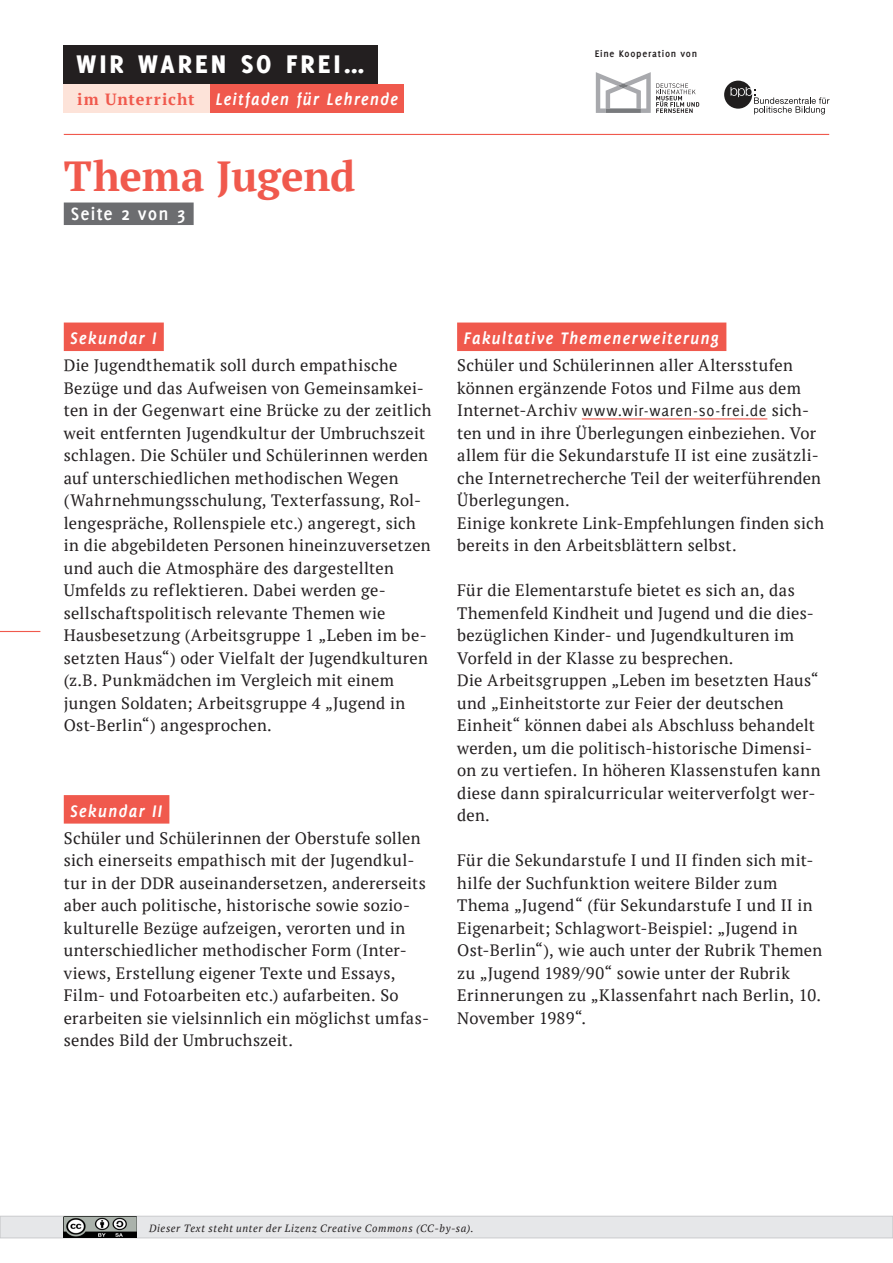
<style>
.page{position:relative;width:893px;height:1263px;background:#fff}
.page>*{position:absolute;margin:0;border:0;box-sizing:border-box;transform-origin:0 0}
.L__Thema{font:700 42px "PT Serif";letter-spacing:-.005em;color:#f0594d}
.t1{font:800 27.9px "Delicious";letter-spacing:.115em;color:#fff}
.L__Seitenangabe{font:700 19.5px "Delicious";letter-spacing:.055em;color:#fff}
.L__Schulstufe{font:italic 700 18.3px "Delicious";letter-spacing:.05em;color:#fff}
.L__Fließtext{font:16.5px/22.5px "PT Serif";letter-spacing:.015em;color:#231f20}
.S__Zusatzaufgabe_Fli{font:italic 12px "PT Serif";letter-spacing:.03em;color:#231f20}
.S__Zusatzaufgabe_Fli-2{font:italic 10.5px "PT Serif";letter-spacing:.055em;color:#231f20}
.t2{font:700 10.5px "Delicious";letter-spacing:.07em;color:#231f20}
.s1{font-family:"PT Serif";font-style:normal;font-size:16.2px;color:#f0594d}
.s2{font-family:"Delicious"}
</style>
<div class="page">
<hr style="left:0;top:631px;width:40px;height:1px;background:#f0594d">
<div style="left:64px;top:323px;width:100px;height:28px;background:#f0594d"></div>
<div style="left:64px;top:795px;width:105px;height:29px;background:#f0594d"></div>
<div style="left:457px;top:323px;width:269px;height:28px;background:#f0594d"></div>
<hr style="left:582px;top:418px;width:185px;height:1px;background:#f0594d">
<div style="left:64px;top:203px;width:130px;height:22px;background:#6c6d70"></div>
<div style="left:0;top:1216px;width:893px;height:22px;background:#e6e7e9"></div>
<div style="left:0;top:1216px;width:893px;height:22px;border:1px solid #cbccce"></div>
<img style="left:64px;top:1216px;width:73px;height:22px">
<hr style="left:64px;top:134px;width:765px;height:1px;background:#f0594d">
<svg style="left:596px;top:72px;width:103px;height:41px"></svg>
<svg style="left:724px;top:81px;width:105px;height:34px"></svg>
<div style="left:64px;top:45px;width:314px;height:39px;background:#231f20"></div>
<div style="left:210px;top:84px;width:194px;height:28px;background:#f0594d"></div>
<div style="left:64px;top:84px;width:146px;height:28px;background:#fde3d9"></div>
<h2 class="t1" style="left:77px;top:47px;width:290px">WIR WAREN SO FREI...</h2>
<p class="L__Schulstufe" style="left:77px;top:88px;width:322px"><span class="s1">im Unterricht</span> Leitfaden für Lehrende</p>
<p class="L__Thema" style="left:64px;top:148px;width:293px">Thema Jugend</p>
<p class="L__Seitenangabe" style="left:71px;top:202px;width:116px">Seite 2 von 3</p>
<p class="t2" style="left:595px;top:47px;width:104px">Eine Kooperation von</p>
<p class="L__Schulstufe" style="left:70px;top:328px;width:88px">Sekundar I</p>
<p class="L__Fließtext" style="left:64px;top:354px;width:369px">Die Jugendthematik soll durch empathische Bezüge und das Aufweisen von Gemeinsamkei&shy;ten in der Gegenwart eine Brücke zu der zeitlich weit entfernten Jugendkultur der Umbruchszeit schlagen. Die Schüler und Schülerinnen werden auf unterschiedlichen methodischen Wegen (Wahrnehmungsschulung, Texterfassung, Rol&shy;lengespräche, Rollenspiele etc.) angeregt, sich</p>
<p class="L__Fließtext" style="left:64px;top:534px;width:368px">in die abgebildeten Personen hineinzuversetzen</p>
<p class="L__Fließtext" style="left:64px;top:556px;width:366px">und auch die Atmosphäre des dargestellten Umfelds zu reflektieren. Dabei werden ge&shy;sellschaftspolitisch relevante Themen wie Hausbesetzung (Arbeitsgruppe 1 „Leben im be&shy;setzten Haus“) oder Vielfalt der Jugendkulturen</p>
<p class="L__Fließtext" style="left:64px;top:669px;width:343px">(z.B. Punkmädchen im Vergleich mit einem jungen Soldaten; Arbeitsgruppe 4 „Jugend in<br>Ost-Berlin“) angesprochen.</p>
<p class="L__Schulstufe" style="left:70px;top:800px;width:93px">Sekundar II</p>
<p class="L__Fließtext" style="left:64px;top:826px;width:367px">Schüler und Schülerinnen der Oberstufe sollen sich einerseits empathisch mit der Jugendkul&shy;tur in der DDR auseinandersetzen, andererseits aber auch politische, historische sowie sozio&shy;kulturelle Bezüge aufzeigen, verorten und in unterschiedlicher methodischer Form (Inter&shy;views, Erstellung eigener Texte und Essays, Film- und Fotoarbeiten etc.) aufarbeiten. So erarbeiten sie vielsinnlich ein möglichst umfas&shy;sendes Bild der Umbruchszeit.</p>
<p class="L__Schulstufe" style="left:464px;top:328px;width:257px">Fakultative Themenerweiterung</p>
<p class="L__Fließtext" style="left:457px;top:354px;width:365px">Schüler und Schülerinnen aller Altersstufen können ergänzende Fotos und Filme aus dem Internet-Archiv <span class="s2">www.wir-waren-so-frei.de</span> sich&shy;ten und in ihre Überlegungen einbeziehen. Vor allem für die Sekundarstufe II ist eine zusätzli&shy;che Internetrecherche Teil der weiterführenden Überlegungen.</p>
<p class="L__Fließtext" style="left:457px;top:511px;width:368px">Einige konkrete Link-Empfehlungen finden sich</p>
<p class="L__Fließtext" style="left:457px;top:534px;width:281px">bereits in den Arbeitsblättern selbst.</p>
<p class="L__Fließtext" style="left:457px;top:579px;width:358px">Für die Elementarstufe bietet es sich an, das Themenfeld Kindheit und Jugend und die dies&shy;bezüglichen Kinder- und Jugendkulturen im Vorfeld in der Klasse zu besprechen.</p>
<p class="L__Fließtext" style="left:457px;top:669px;width:365px">Die Arbeitsgruppen „Leben im besetzten Haus“ und „Einheitstorte zur Feier der deutschen Einheit“ können dabei als Abschluss behandelt werden, um die politisch-historische Dimensi&shy;on zu vertiefen. In höheren Klassenstufen kann diese dann spiralcurricular weiterverfolgt wer&shy;den.</p>
<p class="L__Fließtext" style="left:457px;top:849px;width:358px">Für die Sekundarstufe I und II finden sich mit&shy;hilfe der Suchfunktion weitere Bilder zum</p>
<p class="L__Fließtext" style="left:457px;top:894px;width:357px">Thema „Jugend“ (für Sekundarstufe I und II in</p>
<p class="L__Fließtext" style="left:457px;top:916px;width:342px">Eigenarbeit; Schlagwort-Beispiel: „Jugend in</p>
<p class="L__Fließtext" style="left:457px;top:939px;width:367px">Ost-Berlin“), wie auch unter der Rubrik Themen</p>
<p class="L__Fließtext" style="left:457px;top:961px;width:334px">zu „Jugend 1989/90“ sowie unter der Rubrik</p>
<p class="L__Fließtext" style="left:457px;top:984px;width:366px">Erinnerungen zu „Klassenfahrt nach Berlin, 10.</p>
<p class="L__Fließtext" style="left:457px;top:1006px;width:131px">November 1989“.</p>
<p class="S__Zusatzaufgabe_Fli" style="left:189px;top:1216px;width:354px">Dieser Text steht unter der Lizenz Creative Commens (CC-by-sa).</p>
<p class="S__Zusatzaufgabe_Fli-2" style="left:149px;top:1221px;width:326px">Dieser Text steht unter der Lizenz Creative Commons (CC-by-sa).</p>
</div>
